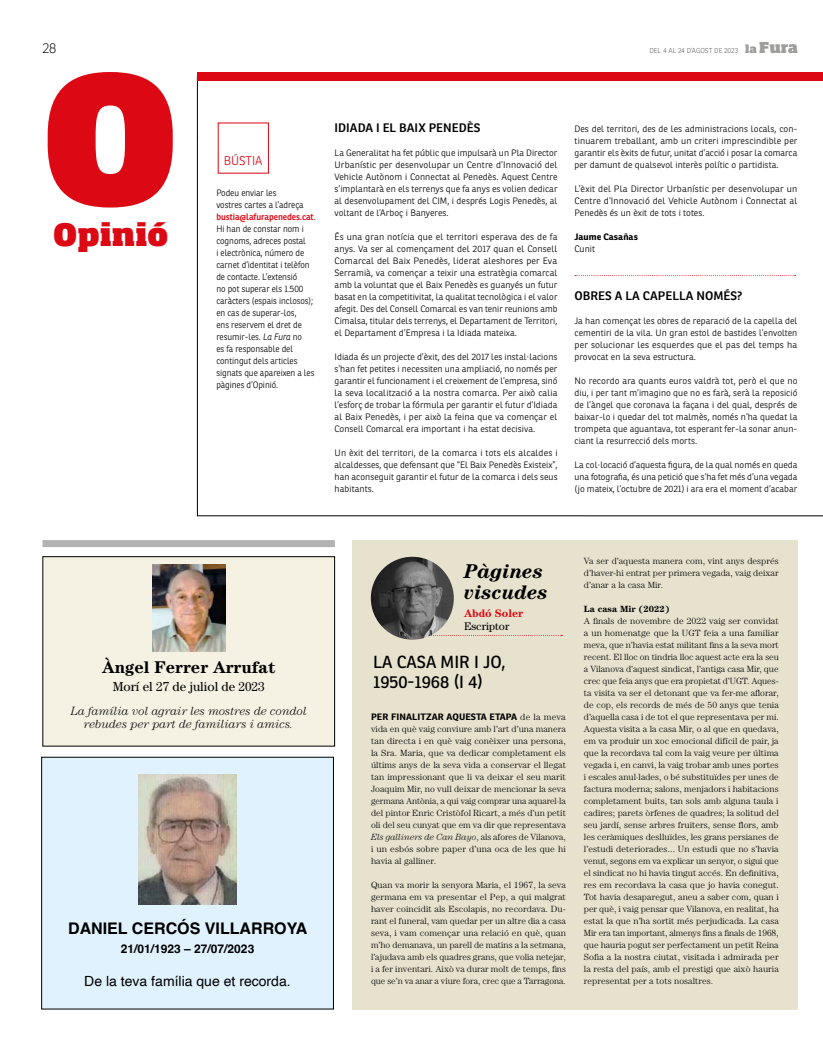
<style>
.page{position:relative;width:823px;height:1049px;background:#fff}
.page>*{position:absolute;margin:0;border:0;box-sizing:border-box;transform-origin:0 0}
.t1{font:800 30.4px "Soho Std";color:#dc0814}
.t2{font:italic 700 20px/21px "Century Std";color:#000}
.t3{font:17px/20px "Ronnia";color:#000}
.t4{font:700 17px "Century Std";color:#000}
.t5{font:700 16px "Helvetica";color:#000}
.t6{font:14px "Helvetica";color:#000}
.t7{font:100 14px "Ronnia";color:#000}
.t8{font:13px "Century Std";color:#000}
.t9{font:300 12.3px "Ronnia";letter-spacing:-.005em;color:#dc0814}
.t10{font:italic 300 12px/13.2px "Century Std";color:#000;text-align:center}
.t11{font:600 12px "Ronnia";letter-spacing:.005em;color:#000}
.t12{font:700 12px "Helvetica";color:#000}
.t13{font:700 11px "Century Std";color:#dc0814}
.t14{font:11px "Century Std";color:#000}
.t15{font:300 9px/12px "Ronnia";color:#000;text-align:justify}
.t16{font:300 9px/12px "Century Std";letter-spacing:.005em;color:#000;text-align:justify;scale:1.04 1}
.t17{font:300 9px/12px "Century Std";letter-spacing:.005em;color:#000;text-align:justify}
.t18{font:300 9px/12px "Ronnia";color:#000;text-align:justify;scale:1.05 1}
.t19{font:300 9px/12px "Ronnia";color:#000;text-align:justify;scale:1.04 1}
.t20{font:700 9px "Ronnia";letter-spacing:.015em;color:#000;scale:1.05 1}
.t21{font:700 9px "Century Std";letter-spacing:.005em;color:#000}
.t22{font:700 9px "Ronnia";letter-spacing:.015em;color:#000}
.t23{font:300 7px "Ronnia";color:#706f6f}
.s1{font-family:"Soho Std";font-weight:800;font-size:10.9px;color:#9d9d9c}
.s2{font-family:"Soho Std";font-weight:800;font-size:14.8px;color:#9d9d9c}
.s3{font-weight:600;color:#dc0814}
.s4{font-style:italic}
.s5{font-family:"Century Std";font-weight:300}
</style>
<div class="page">
<div style="left:43px;top:540px;width:291px;height:7px;background:#b3b2b2"></div>
<svg style="left:48px;top:72px;width:125px;height:136px"></svg>
<svg style="left:197px;top:80px;width:625px;height:436px"></svg>
<div style="left:197px;top:72px;width:625px;height:8px;background:#dc0814"></div>
<svg style="left:574px;top:275px;width:221px;height:1px"></svg>
<div style="left:351px;top:540px;width:446px;height:469px;background:#e7e2ce"></div>
<svg style="left:430px;top:635px;width:132px;height:1px"></svg>
<img style="left:370px;top:557px;width:83px;height:83px;border-radius:41px">
<div style="left:43px;top:557px;width:291px;height:189px;background:#f5f1e3"></div>
<div style="left:43px;top:556px;width:291px;height:190px;border:1px solid #000"></div>
<img style="left:152px;top:565px;width:73px;height:86px">
<div style="left:42px;top:757px;width:291px;height:252px;background:#dff2fd"></div>
<img style="left:138px;top:774px;width:99px;height:130px">
<h3 class="t7" style="left:43px;top:40px;width:15px">28</h3>
<p class="t23" style="left:649px;top:46px;width:150px">DEL 4 AL 24 D’AGOST DE 2023 <span class="s1">la</span> <span class="s2">Fura</span></p>
<h1 class="t1" style="left:53px;top:215px;width:117px">Opinió</h1>
<h3 class="t9" style="left:224px;top:153px;width:40px">BÚSTIA</h3>
<p class="t15" style="left:216px;top:186px;width:101px;text-align:left">Podeu enviar les<br>vostres cartes a l’adreça <span class="s3">bustia@lafurapenedes.cat</span>.<br>Hi han de constar nom i cognoms, adreces postal<br>i electrònica, número de carnet d’identitat i telèfon de contacte. L’extensió<br>no pot superar els 1.500 caràcters (espais inclosos); en cas de superar-los,<br>ens reservem el dret de resumir-les. <span class="s4">La Fura</span> no<br>es fa responsable del contingut dels articles signats que apareixen a les pàgines d’Opinió.</p>
<h3 class="t11" style="left:334px;top:120px;width:147px">IDIADA I EL BAIX PENEDÈS</h3>
<p class="t15" style="left:334px;top:147px;width:224px">La Generalitat ha fet públic que impulsarà un Pla Director Urbanístic per desenvolupar un Centre d’Innovació del Vehicle Autònom i Connectat al Penedès. Aquest Centre s’implantarà en els terrenys que fa anys es volien dedicar al desenvolupament del CIM, i després Logis Penedès, al voltant de l’Arboç i Banyeres.</p>
<p class="t18" style="left:334px;top:231px;width:214px">És una gran notícia que el territori esperava des de fa anys. Va ser al començament del 2017 quan el Consell Comarcal del Baix Penedès, liderat aleshores per Eva Serramià, va començar a teixir una estratègia comarcal amb la voluntat que el Baix Penedès es guanyés un futur basat en la competitivitat, la qualitat tecnològica i el valor afegit. Des del Consell Comarcal es van tenir reunions amb Cimalsa, titular dels terrenys, el Departament de Territori, el Departament d’Empresa i la Idiada mateixa.</p>
<p class="t15" style="left:334px;top:351px;width:224px">Idiada és un projecte d’èxit, des del 2017 les instal·lacions s’han fet petites i necessiten una ampliació, no només per garantir el funcionament i el creixement de l’empresa, sinó la seva localització a la nostra comarca. Per això calia l’esforç de trobar la fórmula per garantir el futur d’Idiada al Baix Penedès, i per això la feina que va començar el Consell Comarcal era important i ha estat decisiva.</p>
<p class="t18" style="left:334px;top:447px;width:214px">Un èxit del territori, de la comarca i tots els alcaldes i alcaldesses, que defensant que “El Baix Penedès Existeix”, han aconseguit garantir el futur de la comarca i dels seus habitants.</p>
<p class="t15" style="left:574px;top:123px;width:224px">Des del territori, des de les administracions locals, con&shy;tinuarem treballant, amb un criteri imprescindible per garantir els èxits de futur, unitat d’acció i posar la comarca per damunt de qualsevol interès polític o partidista.</p>
<p class="t18" style="left:574px;top:183px;width:214px">L’èxit del Pla Director Urbanístic per desenvolupar un Centre d’Innovació del Vehicle Autònom i Connectat al Penedès és un èxit de tots i totes.</p>
<p class="t22" style="left:574px;top:231px;width:65px">Jaume Casañas</p>
<p class="t15" style="left:574px;top:243px;width:22px">Cunit</p>
<h3 class="t11" style="left:574px;top:288px;width:169px">OBRES A LA CAPELLA NOMÉS?</h3>
<p class="t15" style="left:574px;top:315px;width:224px">Ja han començat les obres de reparació de la capella del cementiri de la vila. Un gran estol de bastides l’envolten per solucionar les esquerdes que el pas del temps ha provocat en la seva estructura.</p>
<p class="t19" style="left:574px;top:375px;width:216px">No recordo ara quants euros valdrà tot, però el que no diu, i per tant m’imagino que no es farà, serà la reposició de l’àngel que coronava la façana i del qual, després de baixar-lo i quedar del tot malmès, només n’ha quedat la trompeta que aguantava, tot esperant fer-la sonar anun&shy;ciant la resurrecció dels morts.</p>
<p class="t15" style="left:574px;top:459px;width:224px">La col·locació d’aquesta figura, de la qual només en queda una fotografia, és una petició que s’ha fet més d’una vegada (jo mateix, l’octubre de 2021) i ara era el moment d’acabar</p>
<h3 class="t4" style="left:102px;top:657px;width:174px">Àngel Ferrer Arrufat</h3>
<h3 class="t8" style="left:113px;top:678px;width:153px">Morí el 27 de juliol de 2023</h3>
<h3 class="t10" style="left:71px;top:704px;width:237px">La família vol agrair les mostres de condol rebudes per part de familiars i amics.</h3>
<h3 class="t5" style="left:68px;top:919px;width:241px">DANIEL CERCÓS VILLARROYA</h3>
<h3 class="t12" style="left:121px;top:941px;width:135px">21/01/1923 – 27/07/2023</h3>
<h3 class="t6" style="left:84px;top:970px;width:208px">De la teva família que et recorda.</h3>
<h2 class="t2" style="left:463px;top:561px;width:86px">Pàgines viscudes</h2>
<p class="t13" style="left:463px;top:607px;width:61px">Abdó Soler</p>
<p class="t14" style="left:463px;top:620px;width:47px">Escriptor</p>
<h3 class="t3" style="left:373px;top:651px;width:134px">LA CASA MIR I JO,<br>1950-1968 (I 4)</h3>
<p class="t20" style="left:371px;top:711px;width:187px">PER FINALITZAR AQUESTA ETAPA <span class="s5">de la meva</span></p>
<p class="t17" style="left:371px;top:723px;width:196px">vida en què vaig conviure amb l’art d’una manera tan directa i en què vaig conèixer una persona, la Sra. Maria, que va dedicar completament els últims anys de la seva vida a conservar el llegat tan impressionant que li va deixar el seu marit Joaquim Mir, no vull deixar de mencionar la seva germana Antònia, a qui vaig comprar una aquarel·la del pintor Enric Cristòfol Ricart, a més d’un petit oli del seu cunyat que em va dir que representava <span class="s4">Els galliners de Can Bayo</span>, als afores de Vilanova, i un esbós sobre paper d’una oca de les que hi havia al galliner.</p>
<p class="t17" style="left:371px;top:879px;width:196px">Quan va morir la senyora Maria, el 1967, la seva germana em va presentar el Pep, a qui malgrat haver coincidit als Escolapis, no recordava. Du&shy;rant el funeral, vam quedar per un altre dia a casa seva, i vam començar una relació en què, quan m’ho demanava, un parell de matins a la setmana, l’ajudava amb els quadres grans, que volia netejar, i a fer inventari. Això va durar molt de temps, fins que se’n va anar a viure fora, crec que a Tarragona.</p>
<p class="t17" style="left:583px;top:555px;width:196px">Va ser d’aquesta manera com, vint anys després d’haver-hi entrat per primera vegada, vaig deixar d’anar a la casa Mir.</p>
<p class="t21" style="left:583px;top:604px;width:87px">La casa Mir (2022)</p>
<p class="t16" style="left:583px;top:615px;width:189px">A finals de novembre de 2022 vaig ser convidat a un homenatge que la UGT feia a una familiar meva, que n’havia estat militant fins a la seva mort recent. El lloc on tindria lloc aquest acte era la seu a Vilanova d’aquest sindicat, l’antiga casa Mir, que crec que feia anys que era propietat d’UGT. Aques&shy;ta visita va ser el detonant que va fer-me aflorar, de cop, els records de més de 50 anys que tenia d’aquella casa i de tot el que representava per mi.<br>Aquesta visita a la casa Mir, o al que en quedava, em va produir un xoc emocional difícil de pair, ja que la recordava tal com la vaig veure per última vegada i, en canvi, la vaig trobar amb unes portes i escales anul·lades, o bé substituïdes per unes de factura moderna; salons, menjadors i habitacions completament buits, tan sols amb alguna taula i cadires; parets òrfenes de quadres; la solitud del seu jardí, sense arbres fruiters, sense flors, amb les ceràmiques deslluïdes, les grans persianes de l’estudi deteriorades... Un estudi que no s’havia venut, segons em va explicar un senyor, o sigui que el sindicat no hi havia tingut accés. En definitiva, res em recordava la casa que jo havia conegut.<br>Tot havia desaparegut, aneu a saber com, quan i per què, i vaig pensar que Vilanova, en realitat, ha estat la que n’ha sortit més perjudicada. La casa Mir era tan important, almenys fins a finals de 1968, que hauria pogut ser perfectament un petit Reina Sofia a la nostra ciutat, visitada i admirada per la resta del país, amb el prestigi que això hauria representat per a tots nosaltres.</p>
</div>
